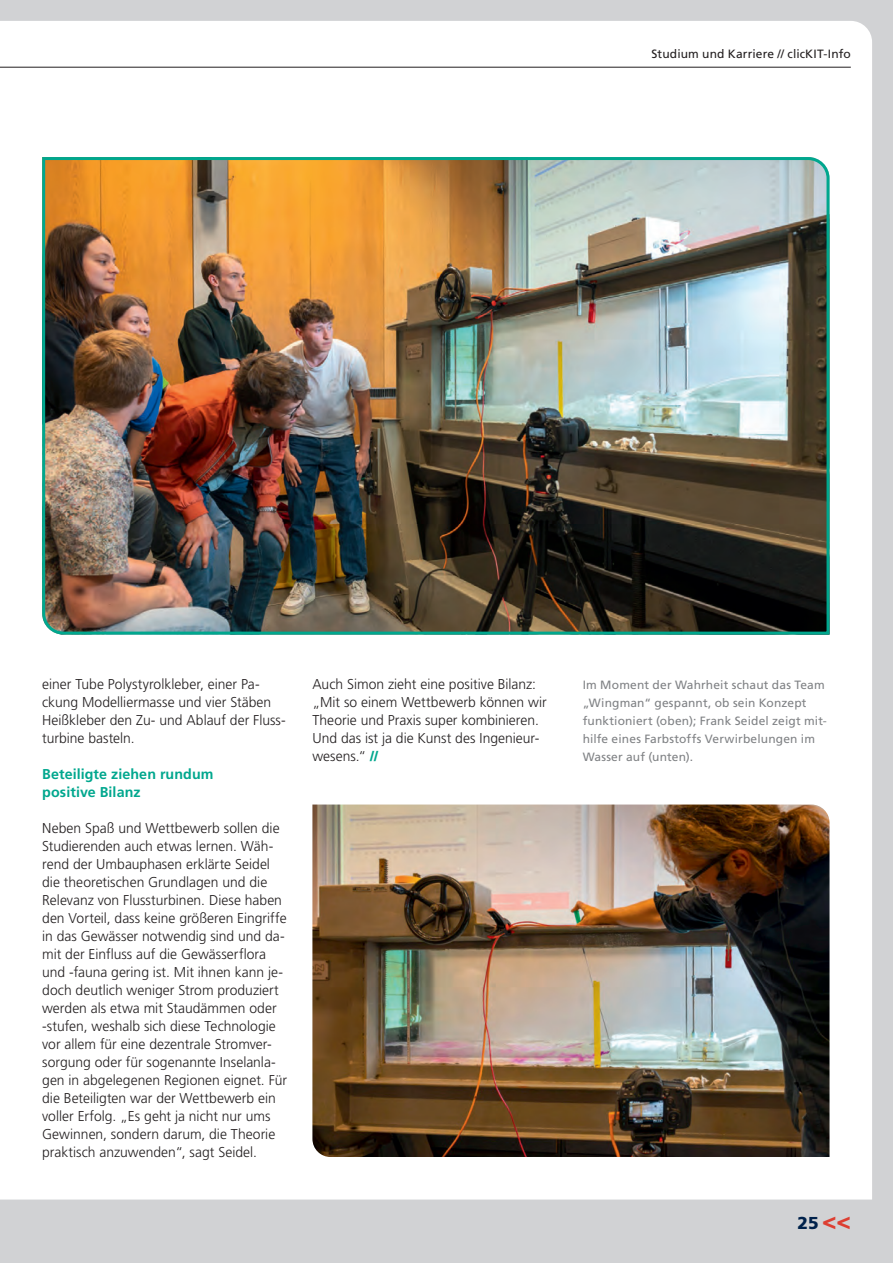
<style>
.page{position:relative;width:893px;height:1263px;background:#fff}
.page>*{position:absolute;margin:0;border:0;box-sizing:border-box;transform-origin:0 0}
.t1{font:900 17.25px "Frutiger LT Std";color:#00224b}
.t2{font:300 14.25px/18px "Frutiger LT Std";color:#231f20}
.t3{font:700 14.25px/18px "Frutiger LT Std";letter-spacing:.005em;color:#00a78e}
.t4{font:12px/18px "Frutiger LT Std";letter-spacing:.01em;color:#808285}
.t5{font:12px "Frutiger LT Std";letter-spacing:.01em;color:#231f20}
.s1{font-weight:900;color:#00a78e}
.s2{font-size:24px;color:#dd3f32}
</style>
<div class="page">
<div style="left:0;top:0;width:892px;height:1262px;background:#d1d2d4"></div>
<div style="left:0;top:21px;width:871px;height:1178px;background:#fff"></div>
<hr style="left:0;top:67px;width:850px;height:1px;background:#231f20">
<img style="left:41px;top:155px;width:789px;height:481px">
<img style="left:312px;top:804px;width:517px;height:352px">
<p class="t5" style="left:651px;top:47px;width:200px">Studium und Karriere // clicKIT-Info</p>
<p class="t2" style="left:42px;top:674px;width:245px">einer Tube Polystyrolkleber, einer Pa&shy;ckung Modelliermasse und vier Stäben Heißkleber den Zu- und Ablauf der Fluss&shy;turbine basteln.</p>
<p class="t3" style="left:42px;top:764px;width:173px">Beteiligte ziehen rundum positive Bilanz</p>
<p class="t2" style="left:42px;top:818px;width:246px">Neben Spaß und Wettbewerb sollen die Studierenden auch etwas lernen. Wäh&shy;rend der Umbauphasen erklärte Seidel die theoretischen Grundlagen und die Relevanz von Flussturbinen. Diese haben den Vorteil, dass keine größeren Eingriffe in das Gewässer notwendig sind und da&shy;mit der Einfluss auf die Gewässerflora und -fauna gering ist. Mit ihnen kann je&shy;doch deutlich weniger Strom produziert werden als etwa mit Staudämmen oder -stufen, weshalb sich diese Technologie vor allem für eine dezentrale Stromver&shy;sorgung oder für sogenannte Inselanla&shy;gen in abgelegenen Regionen eignet. Für die Beteiligten war der Wettbewerb ein voller Erfolg. „Es geht ja nicht nur ums Gewinnen, sondern darum, die Theorie praktisch anzuwenden“, sagt Seidel.</p>
<p class="t2" style="left:312px;top:674px;width:236px">Auch Simon zieht eine positive Bilanz: „Mit so einem Wettbewerb können wir<br>Theorie und Praxis super kombinieren.<br>Und das ist ja die Kunst des Ingenieur&shy;wesens.“ <span class="s1">//</span></p>
<p class="t4" style="left:582px;top:675px;width:245px">Im Moment der Wahrheit schaut das Team „Wingman“ gespannt, ob sein Konzept funktioniert (oben); Frank Seidel zeigt mit&shy;hilfe eines Farbstoffs Verwirbelungen im Wasser auf (unten).</p>
<p class="t1" style="left:797px;top:1212px;width:55px">25 <span class="s2">&lt;&lt;</span></p>
</div>
